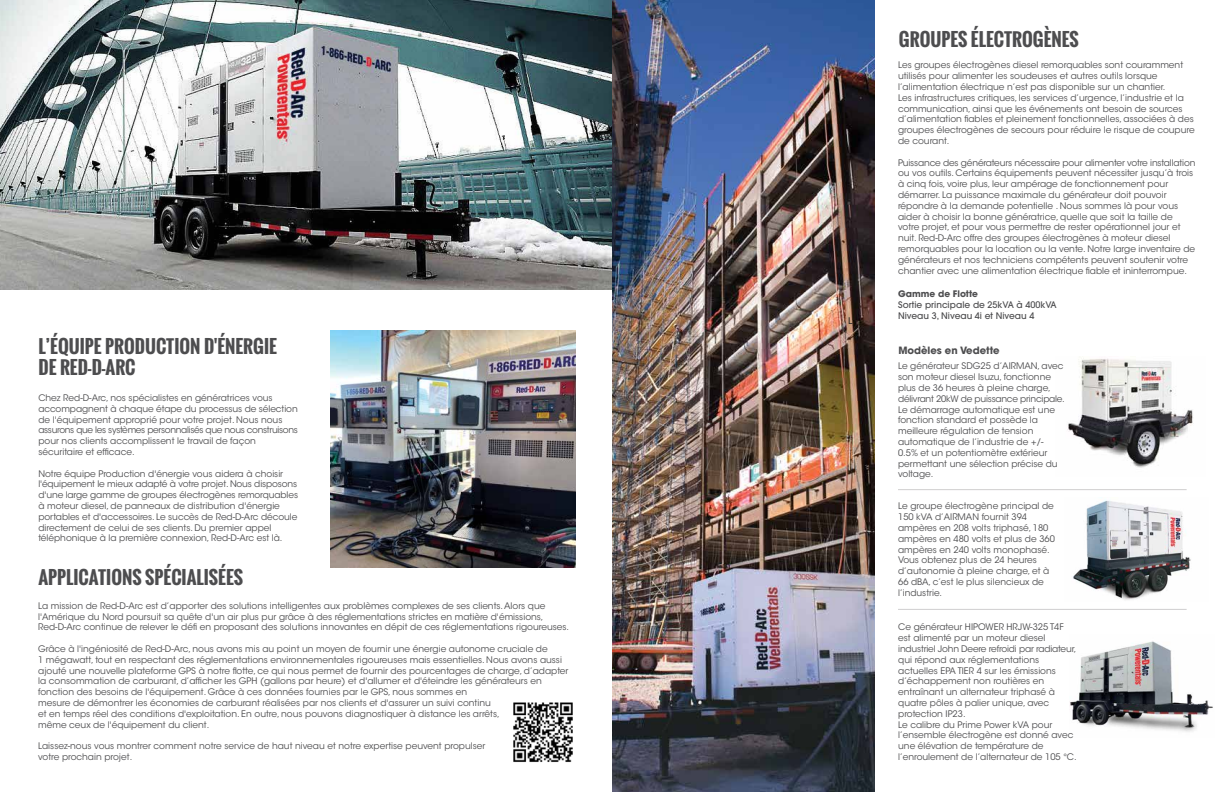
<style>
.page{position:relative;width:1224px;height:792px;background:#fff}
.page>*{position:absolute;margin:0;border:0;box-sizing:border-box;transform-origin:0 0}
.t1{font:700 18px/21.6px "Oswald";color:#4d4d4f}
.t2{font:700 10px "ITC Avant Garde Std";color:#4d4d4f}
.t3{font:10px "Myriad Pro";color:#231f20}
.t4{font:9px/10.8px "ITC Avant Garde Std";color:#4d4d4f}
.t5{font:500 9px/10.8px "ITC Avant Garde Std";color:#4d4d4f}
.t6{font:700 9px "ITC Avant Garde Std";color:#4d4d4f}
</style>
<div class="page">
<img style="left:1067px;top:358px;width:126px;height:110px">
<img style="left:1073px;top:500px;width:118px;height:100px">
<img style="left:1070px;top:641px;width:143px;height:91px">
<img style="left:0;top:0;width:612px;height:289px">
<img style="left:513px;top:702px;width:60px;height:60px">
<img style="left:330px;top:330px;width:245px;height:237px">
<hr style="left:898px;top:489px;width:289px;height:1px;background:#231f20">
<hr style="left:898px;top:609px;width:289px;height:1px;background:#231f20">
<img style="left:612px;top:0;width:263px;height:792px">
<h1 class="t1" style="left:39px;top:335px;width:240px">L’ÉQUIPE PRODUCTION D'ÉNERGIE<br>DE RED-D-ARC</h1>
<p class="t4" style="left:38px;top:393px;width:261px">Chez Red-D-Arc, nos spécialistes en génératrices vous accompagnent à chaque étape du processus de sélection de l'équipement approprié pour votre projet. Nous nous assurons que les systèmes personnalisés que nous construisons pour nos clients accomplissent le travail de façon sécuritaire et efficace.</p>
<p class="t4" style="left:38px;top:468px;width:261px">Notre équipe Production d'énergie vous aidera à choisir l'équipement le mieux adapté à votre projet. Nous disposons d'une large gamme de groupes électrogènes remorquables à moteur diesel, de panneaux de distribution d'énergie portables et d'accessoires. Le succès de Red-D-Arc découle directement de celui de ses clients. Du premier appel téléphonique à la première connexion, Red-D-Arc est là.</p>
<h1 class="t1" style="left:38px;top:566px;width:206px">APPLICATIONS SPÉCIALISÉES</h1>
<p class="t4" style="left:38px;top:600px;width:532px">La mission de Red-D-Arc est d’apporter des solutions intelligentes aux problèmes complexes de ses clients. Alors que l'Amérique du Nord poursuit sa quête d'un air plus pur grâce à des réglementations strictes en matière d'émissions,<br>Red-D-Arc continue de relever le défi en proposant des solutions innovantes en dépit de ces réglementations rigoureuses.</p>
<p class="t4" style="left:38px;top:644px;width:532px">Grâce à l'ingéniosité de Red-D-Arc, nous avons mis au point un moyen de fournir une énergie autonome cruciale de<br>1 mégawatt, tout en respectant des réglementations environnementales rigoureuses mais essentielles. Nous avons aussi ajouté une nouvelle plateforme GPS à notre flotte, ce qui nous permet de fournir des pourcentages de charge, d’adapter la consommation de carburant, d’afficher les GPH (gallons par heure) et d'allumer et d'éteindre les générateurs en fonction des besoins de l'équipement. Grâce à ces données fournies par le GPS, nous sommes en<br>mesure de démontrer les économies de carburant réalisées par nos clients et d'assurer un suivi continu<br>et en temps réel des conditions d'exploitation. En outre, nous pouvons diagnostiquer à distance les arrêts,<br>même ceux de l'équipement du client.</p>
<p class="t4" style="left:38px;top:741px;width:449px">Laissez-nous vous montrer comment notre service de haut niveau et notre expertise peuvent propulser votre prochain projet.</p>
<p class="t3" style="left:848px;top:314px;width:6px">L</p>
<h1 class="t1" style="left:899px;top:29px;width:181px">GROUPES ÉLECTROGÈNES</h1>
<p class="t4" style="left:898px;top:60px;width:298px">Les groupes électrogènes diesel remorquables sont couramment utilisés pour alimenter les soudeuses et autres outils lorsque l’alimentation électrique n’est pas disponible sur un chantier.<br>Les infrastructures critiques, les services d’urgence, l’industrie et la communication, ainsi que les événements ont besoin de sources d’alimentation fiables et pleinement fonctionnelles, associées à des groupes électrogènes de secours pour réduire le risque de coupure de courant.</p>
<p class="t4" style="left:898px;top:157px;width:299px">Puissance des générateurs nécessaire pour alimenter votre installation ou vos outils. Certains équipements peuvent nécessiter jusqu’à trois à cinq fois, voire plus, leur ampérage de fonctionnement pour démarrer. La puissance maximale du générateur doit pouvoir répondre à la demande potentielle . Nous sommes là pour vous aider à choisir la bonne génératrice, quelle que soit la taille de votre projet, et pour vous permettre de rester opérationnel jour et nuit. Red-D-Arc offre des groupes électrogènes à moteur diesel remorquables pour la location ou la vente. Notre large inventaire de générateurs et nos techniciens compétents peuvent soutenir votre chantier avec une alimentation électrique fiable et ininterrompue.</p>
<p class="t6" style="left:898px;top:288px;width:81px">Gamme de Flotte</p>
<p class="t5" style="left:898px;top:299px;width:160px">Sortie principale de 25kVA à 400kVA<br>Niveau 3, Niveau 4i et Niveau 4</p>
<p class="t2" style="left:898px;top:343px;width:103px">Modèles en Vedette</p>
<p class="t4" style="left:898px;top:361px;width:168px">Le générateur SDG25 d’AIRMAN, avec son moteur diesel Isuzu, fonctionne plus de 36 heures à pleine charge, délivrant 20kW de puissance principale.<br>Le démarrage automatique est une fonction standard et possède la meilleure régulation de tension automatique de l’industrie de +/-<br>0.5% et un potentiomètre extérieur permettant une sélection précise du voltage.</p>
<p class="t4" style="left:898px;top:501px;width:158px">Le groupe électrogène principal de<br>150 kVA d’AIRMAN fournit 394 ampères en 208 volts triphasé, 180 ampères en 480 volts et plus de 360 ampères en 240 volts monophasé.<br>Vous obtenez plus de 24 heures d’autonomie à pleine charge, et à<br>66 dBA, c’est le plus silencieux de l’industrie.</p>
<p class="t4" style="left:898px;top:622px;width:180px">Ce générateur HIPOWER HRJW-325 T4F est alimenté par un moteur diesel industriel John Deere refroidi par radiateur, qui répond aux réglementations actuelles EPA TIER 4 sur les émissions d’échappement non routières en entraînant un alternateur triphasé à quatre pôles à palier unique, avec protection IP23.<br>Le calibre du Prime Power kVA pour l’ensemble électrogène est donné avec une élévation de température de l’enroulement de l’alternateur de 105 °C.</p>
</div>
